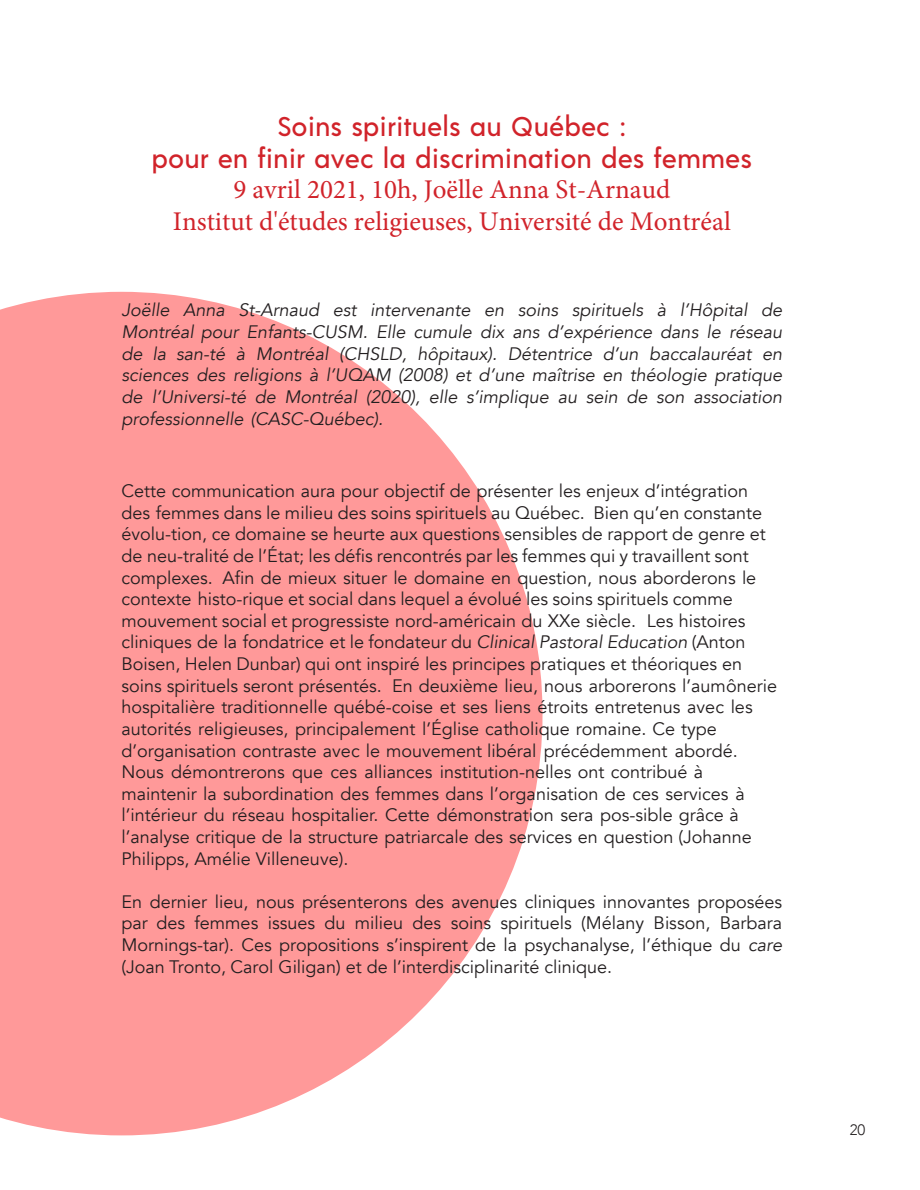
<style>
.page{position:relative;width:920px;height:1190px;background:#fff}
.page>*{position:absolute;margin:0;border:0;box-sizing:border-box;transform-origin:0 0}
.t1{font:27px/32.4px "Minion Pro";color:#d1232a;text-align:center}
.t2{font:500 27px/32.4px "Acre";color:#d1232a;text-align:center}
.t3{font:18px/21.6px "Avenir";color:#231f20}
.t4{font:italic 18px/21.6px "Avenir";color:#231f20;text-align:justify}
.t5{font:300 15px "Avenir";color:#231f20}
.s1{font-style:italic}
</style>
<div class="page">
<svg style="left:0;top:292px;width:542px;height:843px;fill:#f99"></svg>
<h1 class="t2" style="left:151px;top:108px;width:601px">Soins spirituels au Québec :<br>pour en finir avec la discrimination des femmes</h1>
<h1 class="t1" style="left:173px;top:173px;width:559px">9 avril 2021, 10h, Joëlle Anna St-Arnaud<br>Institut d'études religieuses, Université de Montréal</h1>
<p class="t4" style="left:121px;top:300px;width:661px">Joëlle Anna St-Arnaud est intervenante en soins spirituels à l’Hôpital de Montréal pour Enfants-CUSM. Elle cumule dix ans d’expérience dans le réseau de la san-té à Montréal (CHSLD, hôpitaux). Détentrice d’un baccalauréat en sciences des religions à l’UQAM (2008) et d’une maîtrise en théologie pratique de l’Universi-té de Montréal (2020), elle s’implique au sein de son association professionnelle (CASC-Québec).</p>
<p class="t3" style="left:121px;top:480px;width:656px">Cette communication aura pour objectif de présenter les enjeux d’intégration des femmes dans le milieu des soins spirituels au Québec. Bien qu’en constante évolu-tion, ce domaine se heurte aux questions sensibles de rapport de genre et de neu-tralité de l’État; les défis rencontrés par les femmes qui y travaillent sont complexes. Afin de mieux situer le domaine en question, nous aborderons le contexte histo-rique et social dans lequel a évolué les soins spirituels comme mouvement social et progressiste nord-américain du XXe siècle. Les histoires cliniques de la fondatrice et le fondateur du <span class="s1">Clinical Pastoral Education</span> (Anton Boisen, Helen Dunbar) qui ont inspiré les principes pratiques et théoriques en soins spirituels seront présentés. En deuxième lieu, nous arborerons l’aumônerie hospitalière traditionnelle québé-coise et ses liens étroits entretenus avec les autorités religieuses, principalement l’Église catholique romaine. Ce type d’organisation contraste avec le mouvement libéral précédemment abordé.<br>Nous démontrerons que ces alliances institution-nelles ont contribué à maintenir la subordination des femmes dans l’organisation de ces services à l’intérieur du réseau hospitalier. Cette démonstration sera pos-sible grâce à l’analyse critique de la structure patriarcale des services en question (Johanne Philipps, Amélie Villeneuve).</p>
<p class="t3" style="left:121px;top:890px;width:661px;text-align:justify">En dernier lieu, nous présenterons des avenues cliniques innovantes proposées par des femmes issues du milieu des soins spirituels (Mélany Bisson, Barbara Mornings-tar). Ces propositions s’inspirent de la psychanalyse, l’éthique du <span class="s1">care </span>(Joan Tronto, Carol Giligan) et de l’interdisciplinarité clinique.</p>
<p class="t5" style="left:849px;top:1120px;width:17px">20</p>
</div>
